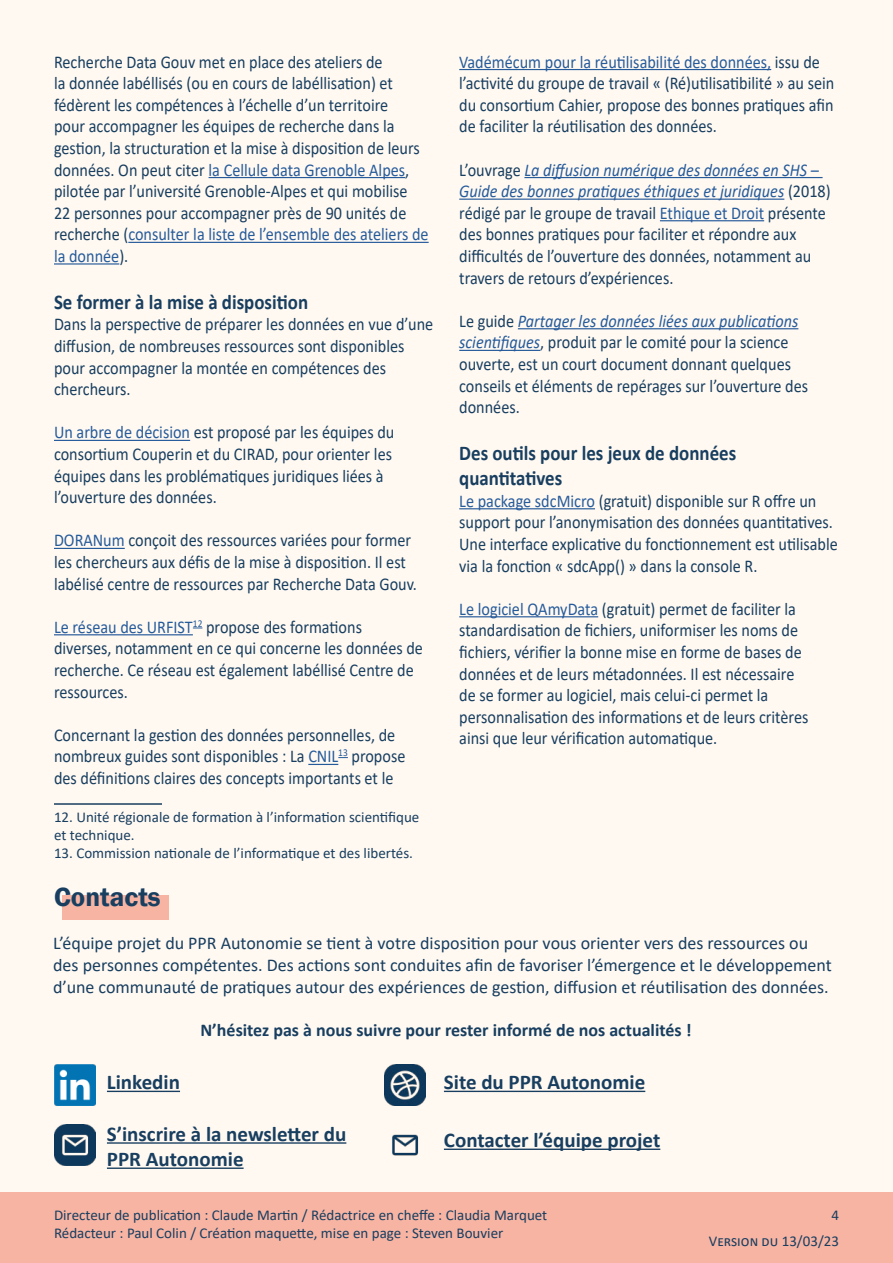
<style>
.page{position:relative;width:893px;height:1263px;background:#fff9f1}
.page>*{position:absolute;margin:0;border:0;box-sizing:border-box;transform-origin:0 0}
.t1{font:600 27px "Franklin Gothic";color:#183e60}
.t2{font:700 21px/25.2px "Calibri";color:#183e60}
.t3{font:700 21px/25.2px "Calibri";color:#183e60;scale:.9 1}
.t4{font:18px/21.6px "Calibri";color:#183e60;scale:.9 1}
.t5{font:18px/21.6px "Calibri";color:#183e60}
.t6{font:700 18px "Calibri";color:#183e60}
.t7{font:15px/18px "Calibri";color:#183e60}
.s1{color:#265b9b}
.s2{font-style:italic;color:#265b9b}
</style>
<div class="page">
<div style="left:0;top:1193px;width:893px;height:70px;background:#f7b4a3"></div>
<hr style="left:209px;top:177px;width:196px;height:1px;background:#265b9b">
<hr style="left:128px;top:242px;width:301px;height:1px;background:#265b9b">
<hr style="left:54px;top:263px;width:65px;height:2px;background:#265b9b">
<hr style="left:54px;top:440px;width:136px;height:1px;background:#265b9b">
<hr style="left:54px;top:548px;width:71px;height:1px;background:#265b9b">
<hr style="left:54px;top:634px;width:139px;height:1px;background:#265b9b">
<hr style="left:308px;top:764px;width:30px;height:1px;background:#265b9b">
<hr style="left:54px;top:803px;width:108px;height:2px;background:#183e60">
<hr style="left:459px;top:69px;width:312px;height:1px;background:#265b9b">
<hr style="left:524px;top:177px;width:299px;height:1px;background:#265b9b">
<hr style="left:459px;top:199px;width:325px;height:1px;background:#265b9b">
<hr style="left:660px;top:220px;width:104px;height:1px;background:#265b9b">
<hr style="left:518px;top:328px;width:280px;height:1px;background:#265b9b">
<hr style="left:459px;top:350px;width:81px;height:1px;background:#265b9b">
<hr style="left:459px;top:508px;width:136px;height:1px;background:#265b9b">
<hr style="left:459px;top:616px;width:139px;height:1px;background:#265b9b">
<div style="left:63px;top:895px;width:106px;height:24px;background:#f7b4a3"></div>
<img style="left:54px;top:1064px;width:42px;height:42px">
<img style="left:54px;top:1124px;width:42px;height:42px">
<img style="left:384px;top:1064px;width:42px;height:42px">
<img style="left:392px;top:1134px;width:27px;height:22px">
<hr style="left:107px;top:1142px;width:239px;height:2px;background:#183e60">
<hr style="left:107px;top:1167px;width:137px;height:2px;background:#183e60">
<hr style="left:107px;top:1091px;width:73px;height:1px;background:#183e60">
<hr style="left:444px;top:1091px;width:201px;height:1px;background:#183e60">
<hr style="left:444px;top:1148px;width:216px;height:2px;background:#183e60">
<p class="t4" style="left:54px;top:50px;width:418px">Recherche Data Gouv met en place des ateliers de<br>la donnée labéllisés (ou en cours de labéllisation) et fédèrent les compétences à l’échelle d’un territoire<br>pour accompagner les équipes de recherche dans la gestion, la structuration et la mise à disposition de leurs données. On peut citer <span class="s1">la Cellule data Grenoble Alpes</span>, pilotée par l’université Grenoble-Alpes et qui mobilise<br>22 personnes pour accompagner près de 90 unités de recherche (<span class="s1">consulter la liste de l’ensemble des ateliers de la donnée</span>).</p>
<p class="t3" style="left:54px;top:289px;width:284px">Se former à la mise à disposition</p>
<p class="t4" style="left:54px;top:313px;width:423px">Dans la perspective de préparer les données en vue d’une diffusion, de nombreuses ressources sont disponibles pour accompagner la montée en compétences des chercheurs.</p>
<p class="t4" style="left:54px;top:421px;width:380px"><span class="s1">Un arbre de décision</span> est proposé par les équipes du consortium Couperin et du CIRAD, pour orienter les équipes dans les problématiques juridiques liées à l’ouverture des données.</p>
<p class="t4" style="left:54px;top:529px;width:405px"><span class="s1">DORANum</span> conçoit des ressources variées pour former les chercheurs aux défis de la mise à disposition. Il est labélisé centre de ressources par Recherche Data Gouv.</p>
<p class="t4" style="left:54px;top:615px;width:411px"><span class="s1">Le réseau des URFIST</span><sup>12</sup> propose des formations diverses, notamment en ce qui concerne les données de recherche. Ce réseau est également labéllisé Centre de ressources.</p>
<p class="t4" style="left:54px;top:723px;width:392px">Concernant la gestion des données personnelles, de nombreux guides sont disponibles : La <span class="s1">CNIL</span><sup>13</sup> propose des définitions claires des concepts importants et le</p>
<p class="t7" style="left:54px;top:808px;width:367px">12. Unité régionale de formation à l’information scientifique et technique.</p>
<p class="t7" style="left:54px;top:844px;width:361px">13. Commission nationale de l’informatique et des libertés.</p>
<p class="t4" style="left:459px;top:50px;width:418px"><span class="s1">Vadémécum pour la réutilisabilité des données,</span> issu de l’activité du groupe de travail « (Ré)utilisatibilité » au sein du consortium Cahier, propose des bonnes pratiques afin de faciliter la réutilisation des données.</p>
<p class="t4" style="left:459px;top:158px;width:414px">L’ouvrage <span class="s2">La diffusion numérique des données en SHS – Guide des bonnes pratiques éthiques et juridiques</span> (2018) rédigé par le groupe de travail <span class="s1">Ethique et Droit</span> présente des bonnes pratiques pour faciliter et répondre aux difficultés de l’ouverture des données, notamment au travers de retours d’expériences.</p>
<p class="t4" style="left:459px;top:309px;width:389px">Le guide <span class="s2">Partager les données liées aux publications scientifiques</span>, produit par le comité pour la science ouverte, est un court document donnant quelques conseils et éléments de repérages sur l’ouverture des données.</p>
<p class="t3" style="left:459px;top:440px;width:309px">Des outils pour les jeux de données quantitatives</p>
<p class="t4" style="left:459px;top:489px;width:422px"><span class="s1">Le package sdcMicro</span> (gratuit) disponible sur R offre un support pour l’anonymisation des données quantitatives.<br>Une interface explicative du fonctionnement est utilisable via la fonction « sdcApp() » dans la console R.</p>
<p class="t4" style="left:459px;top:597px;width:389px"><span class="s1">Le logiciel QAmyData</span> (gratuit) permet de faciliter la standardisation de fichiers, uniformiser les noms de fichiers, vérifier la bonne mise en forme de bases de données et de leurs métadonnées. Il est nécessaire de se former au logiciel, mais celui-ci permet la personnalisation des informations et de leurs critères ainsi que leur vérification automatique.</p>
<h1 class="t1" style="left:54px;top:885px;width:108px">Contacts</h1>
<p class="t5" style="left:53px;top:932px;width:780px">L’équipe projet du PPR Autonomie se tient à votre disposition pour vous orienter vers des ressources ou des personnes compétentes. Des actions sont conduites afin de favoriser l’émergence et le développement d’une communauté de pratiques autour des expériences de gestion, diffusion et réutilisation des données.</p>
<p class="t6" style="left:200px;top:1017px;width:493px">N’hésitez pas à nous suivre pour rester informé de nos actualités !</p>
<p class="t2" style="left:107px;top:1069px;width:75px">Linkedin</p>
<p class="t2" style="left:444px;top:1069px;width:203px">Site du PPR Autonomie</p>
<p class="t2" style="left:107px;top:1121px;width:241px">S’inscrire à la newsletter du<br>PPR Autonomie</p>
<p class="t2" style="left:444px;top:1127px;width:218px">Contacter l’équipe projet</p>
<p class="t7" style="left:54px;top:1206px;width:495px">Directeur de publication : Claude Martin / Rédactrice en cheffe : Claudia Marquet<br>Rédacteur : Paul Colin / Création maquette, mise en page : Steven Bouvier</p>
<p class="t7" style="left:831px;top:1206px;width:9px">4</p>
<p class="t7" style="left:709px;top:1231px;width:132px">Version du 13/03/23</p>
</div>
